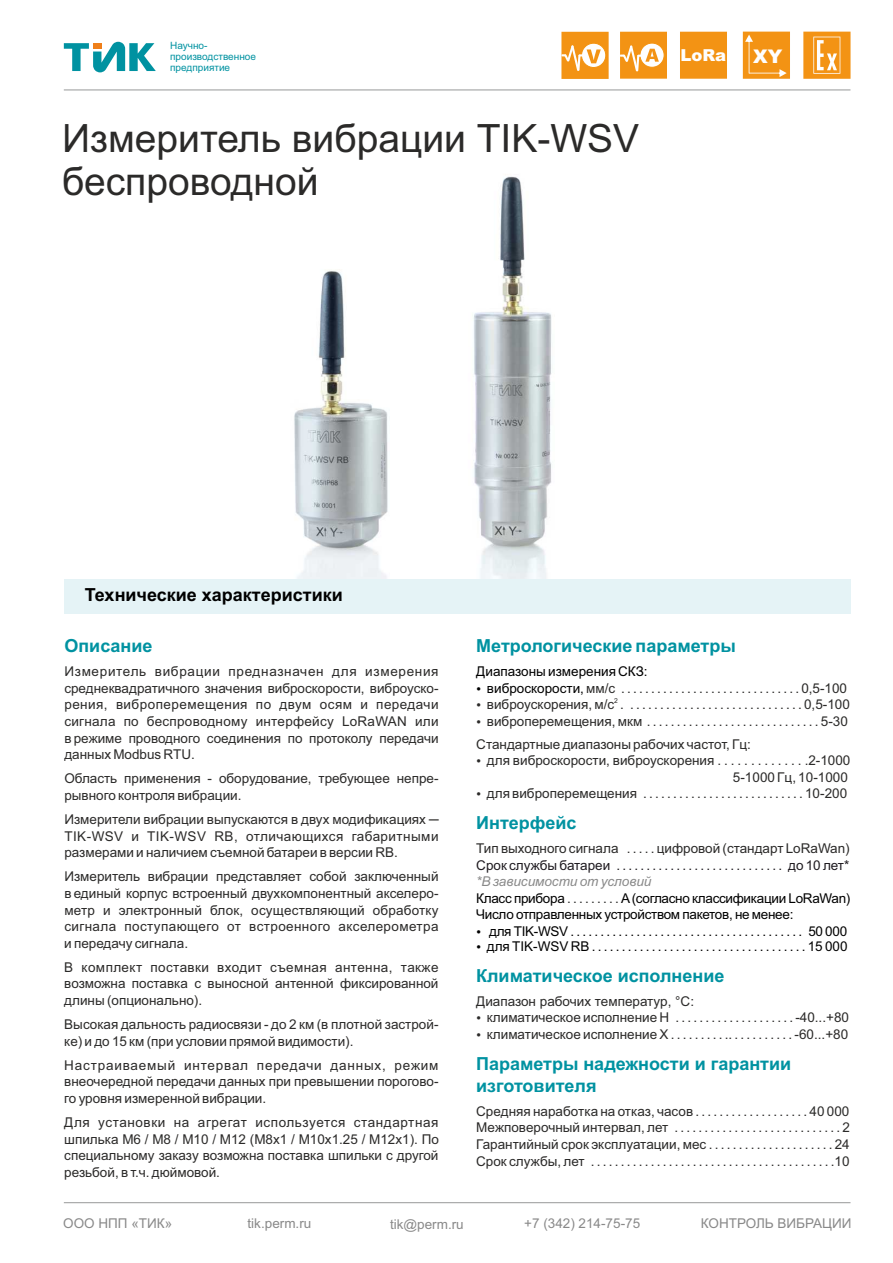
<style>
.page{position:relative;width:893px;height:1263px;background:#fff}
.page>*{position:absolute;margin:0;border:0;box-sizing:border-box;transform-origin:0 0}
.t1{font:39px/43.5px "Arial";color:#2b2a29}
.t2{font:700 18px/22px "Arial";color:#0092a1}
.t3{font:700 18px "Arial";color:#000}
.t4{font:900 16.5px "Arial";color:#fefefe}
.t5{font:13.5px/16.6px "Arial";color:#2b2a29;text-align:justify}
.t6{font:13.5px/16.6px "Arial";letter-spacing:-.02em;color:#000}
.t7{font:13.5px/15.1px "Arial";color:#000}
.t8{font:13.5px "Arial";color:#898989}
.t9{font:13.5px "Arial";color:#1f1b20}
.t10{font:10.05px/11.2px "Arial";color:#0092a1}
.t11{font:6.75px "Arial";color:#2b2a29}
.s1{color:#000}
.s2{font-style:italic;color:#898989}
.s3{color:#2b2a29}
</style>
<div class="page">
<img style="left:251px;top:176px;width:350px;height:404px">
<div style="left:64px;top:580px;width:786px;height:34px;background:#e5f3f6"></div>
<hr style="left:64px;top:1202px;width:786px;height:1px;background:#9d9e9e">
<hr style="left:64px;top:89px;width:786px;height:1px;background:#9d9e9e">
<svg style="left:64px;top:42px;width:92px;height:30px"></svg>
<div style="left:93px;top:43px;width:8px;height:6px;background:#ef7f1a"></div>
<div style="left:803px;top:32px;width:47px;height:47px;background:#f39314"></div>
<svg style="left:813px;top:37px;width:27px;height:37px"></svg>
<div style="left:680px;top:32px;width:47px;height:47px;background:#f39314"></div>
<div style="left:561px;top:32px;width:48px;height:47px;background:#f39314"></div>
<svg style="left:581px;top:43px;width:25px;height:25px"></svg>
<svg style="left:562px;top:44px;width:39px;height:27px"></svg>
<div style="left:743px;top:32px;width:47px;height:47px;background:#f39314"></div>
<div style="left:620px;top:32px;width:47px;height:47px;background:#f39314"></div>
<svg style="left:639px;top:43px;width:26px;height:25px"></svg>
<svg style="left:621px;top:44px;width:38px;height:28px"></svg>
<svg style="left:745px;top:35px;width:42px;height:42px"></svg>
<p class="t10" style="left:170px;top:40px;width:87px">Научно&shy;производственное предприятие</p>
<p class="t4" style="left:680px;top:49px;width:47px">LoRa</p>
<h1 class="t1" style="left:62px;top:120px;width:579px">Измеритель вибрации TIK-WSV беспроводной</h1>
<h2 class="t3" style="left:85px;top:588px;width:260px">Технические характеристики</h2>
<h2 class="t2" style="left:64px;top:636px;width:90px">Описание</h2>
<p class="t5" style="left:64px;top:664px;width:376px">Измеритель вибрации предназначен для измерения среднеквадратичного значения виброскорости, виброуско&shy;рения, виброперемещения по двум осям и передачи сигнала по беспроводному интерфейсу LoRaWAN или в режиме проводного соединения по протоколу передачи данных Modbus RTU.</p>
<p class="t5" style="left:64px;top:771px;width:376px">Область применения - оборудование, требующее непре&shy;рывного контроля вибрации.</p>
<p class="t5" style="left:64px;top:812px;width:376px">Измерители вибрации выпускаются в двух модификациях ─ TIK-WSV и TIK-WSV RB, отличающихся габаритными размерами и наличием съемной батареи в версии RB.</p>
<p class="t5" style="left:64px;top:869px;width:376px">Измеритель вибрации представляет собой заключенный в единый корпус встроенный двухкомпонентный акселеро&shy;метр и электронный блок, осуществляющий обработку сигнала поступающего от встроенного акселерометра и передачу сигнала.</p>
<p class="t5" style="left:64px;top:960px;width:376px">В комплект поставки входит съемная антенна, также возможна поставка с выносной антенной фиксированной длины (опционально).</p>
<p class="t5" style="left:64px;top:1017px;width:376px">Высокая дальность радиосвязи - до 2 км (в плотной застрой&shy;ке) и до 15 км (при условии прямой видимости).</p>
<p class="t5" style="left:64px;top:1058px;width:376px">Настраиваемый интервал передачи данных, режим внеочередной передачи данных при превышении порогово&shy;го уровня измеренной вибрации.</p>
<p class="t5" style="left:64px;top:1115px;width:376px">Для установки на агрегат используется стандартная шпилька M6 / M8 / M10 / M12 (M8x1 / M10x1.25 / M12x1). По специальному заказу возможна поставка шпильки с другой резьбой, в т.ч. дюймовой.</p>
<h2 class="t2" style="left:476px;top:636px;width:261px">Метрологические параметры</h2>
<p class="t5" style="left:487px;top:664px;width:364px;text-align:left;text-indent:-11px"><span class="s1">Диапазоны измерения СКЗ:<br>виброскорости,</span> мм/с . . . . . . . . . . . . . . . . . . . . . . . . . . . . . . 0,5-100 виброускорения, м/с . . . . . . . . . . . . . . . . . . . . . . . . . . . . . . 0,5-100</p>
<p class="t11" style="left:614px;top:698px;width:5px">2</p>
<p class="t5" style="left:476px;top:711px;width:373px;line-height:22.6px;text-indent:11px">виброперемещения, мкм . . . . . . . . . . . . . . . . . . . . . . . . . . . . . 5-30<br>Стандартные диапазоны рабочих частот, Гц:</p>
<p class="t5" style="left:487px;top:753px;width:365px;text-align:right">для виброскорости, виброускорения . . . . . . . . . . . . . .2-1000<br>5-1000 Гц, 10-1000<br>для виброперемещения . . . . . . . . . . . . . . . . . . . . . . . . . . . 10-200</p>
<h2 class="t2" style="left:476px;top:813px;width:102px">Интерфейс</h2>
<p class="t5" style="left:476px;top:841px;width:375px">Тип выходного сигнала . . . . . цифровой (стандарт LoRaWan)</p>
<p class="t9" style="left:476px;top:860px;width:375px">Срок службы батареи . . . . . . . . . . . . . . . . . . . . . . . . . . . . до 10 лет*</p>
<p class="t6" style="left:476px;top:874px;width:376px"><span class="s2">*В зависимости от условий<br></span>Класс прибора <span class="s3">. . . . . . . . .</span> A(согласно классификации LoRaWan)<br>Число отправленных устройством пакетов, не менее:</p>
<p class="t7" style="left:487px;top:925px;width:362px">для TIK-WSV . . . . . . . . . . . . . . . . . . . . . . . . . . . . . . . . . . . . . . . 50 000 для TIK-WSV RB . . . . . . . . . . . . . . . . . . . . . . . . . . . . . . . . . . . . 15 000</p>
<h2 class="t2" style="left:476px;top:966px;width:250px">Климатическое исполнение</h2>
<p class="t5" style="left:487px;top:994px;width:364px;text-align:left;text-indent:-11px">Диапазон рабочих температур, °С:<br>климатическое исполнение H . . . . . . . . . . . . . . . . . . . . -40...+80 климатическое исполнение Х . . . . . . . . . .. . . . . . . . . . . -60...+80</p>
<h2 class="t2" style="left:476px;top:1054px;width:317px">Параметры надежности и гарантии изготовителя</h2>
<p class="t5" style="left:476px;top:1104px;width:375px">Средняя наработка на отказ, часов . . . . . . . . . . . . . . . . . . . 40 000<br>Межповерочный интервал, лет . . . . . . . . . . . . . . . . . . . . . . . . . . . . 2<br>Гарантийный срок эксплуатации, мес . . . . . . . . . . . . . . . . . . . . . 24<br>Срок службы, лет . . . . . . . . . . . . . . . . . . . . . . . . . . . . . . . . . . . . . . . . .10</p>
<p class="t8" style="left:63px;top:1218px;width:111px">ООО НПП «ТИК»</p>
<p class="t8" style="left:248px;top:1218px;width:65px">tik.perm.ru</p>
<p class="t8" style="left:390px;top:1219px;width:75px">tik@perm.ru</p>
<p class="t8" style="left:524px;top:1218px;width:117px">+7 (342) 214-75-75</p>
<p class="t8" style="left:701px;top:1218px;width:152px">КОНТРОЛЬ ВИБРАЦИИ</p>
</div>
